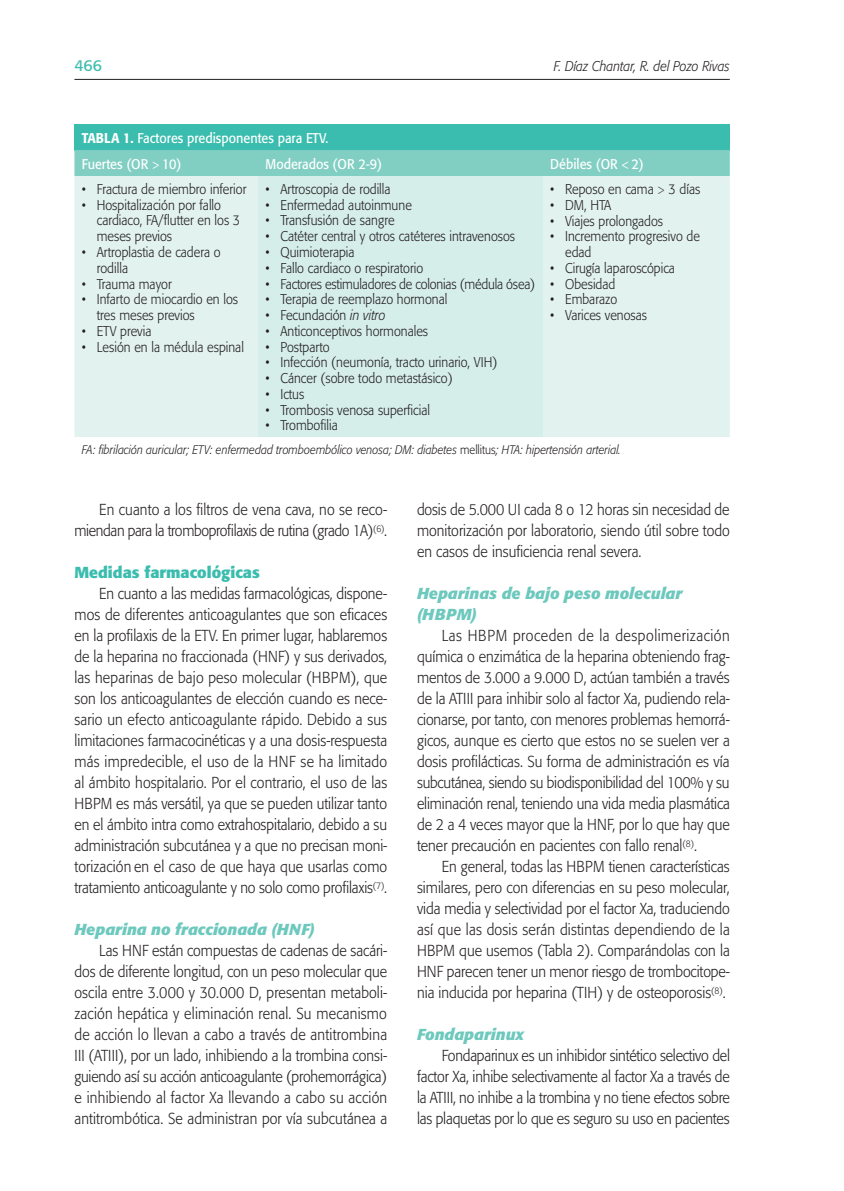
<style>
.page{position:relative;width:844px;height:1191px;background:#fff}
.page>*{position:absolute;margin:0;border:0;box-sizing:border-box;transform-origin:0 0}
.t1{font:300 15.75px/21px "Formata";color:#231f20;text-align:justify;scale:.9 1}
.t2{font:300 15.75px/21px "Formata";letter-spacing:-.025em;color:#231f20;text-align:right;scale:.9 1}
.t3{font:italic 700 15.75px/21px "Formata";color:#6dc8bd}
.t4{font:700 15.75px "Formata";color:#3abdae}
.t5{font:15.75px "Formata";color:#3abdae}
.t6{font:300 14px/15.8px "Formata";color:#231f20;scale:.9 1}
.t7{font:14px/25.9px "Formata";color:#fff;scale:.9 1}
.t8{font:italic 300 14px "Formata";color:#231f20;scale:.9 1}
.t9{font:italic 300 12.25px "Formata";color:#231f20;scale:.9 1}
.s1{font-weight:500}
.s2{font-family:"Myriad Pro"}
.s3{font-style:italic}
.s4{font-style:normal}
</style>
<div class="page">
<hr style="left:74px;top:79px;width:655px;height:1px;background:#231f20">
<div style="left:74px;top:124px;width:655px;height:26px;background:#3abdae"></div>
<div style="left:74px;top:150px;width:655px;height:26px;background:#81cec3"></div>
<div style="left:74px;top:176px;width:655px;height:261px;background:#e2f2ef"></div>
<div style="left:258px;top:176px;width:284px;height:262px;background:#d6eee9"></div>
<p class="t5" style="left:74px;top:58px;width:29px">466</p>
<p class="t8" style="left:553px;top:60px;width:197px">F. Díaz Chantar, R. del Pozo Rivas</p>
<p class="t7" style="left:82px;top:126px;width:275px"><span class="s1">TABLA 1.</span> Factores predisponentes para ETV.<br>Fuertes (OR <span class="s2">&gt;</span> 10)</p>
<p class="t7" style="left:265px;top:152px;width:131px">Moderados (OR 2-9)</p>
<p class="t7" style="left:550px;top:152px;width:106px">Débiles (OR <span class="s2">&lt;</span> 2)</p>
<p class="t6" style="left:82px;top:182px;width:184px">• Fractura de miembro inferior</p>
<p class="t6" style="left:97px;top:198px;width:161px;text-indent:-15px">• Hospitalización por fallo cardiaco, FA/flutter en los 3 meses previos</p>
<p class="t6" style="left:97px;top:245px;width:139px;text-indent:-15px">• Artroplastia de cadera o rodilla</p>
<p class="t6" style="left:82px;top:277px;width:101px">• Trauma mayor</p>
<p class="t6" style="left:97px;top:292px;width:158px;text-indent:-15px">• Infarto de miocardio en los tres meses previos</p>
<p class="t6" style="left:82px;top:324px;width:79px">• ETV previa</p>
<p class="t6" style="left:82px;top:340px;width:181px">• Lesión en la médula espinal</p>
<p class="t6" style="left:265px;top:182px;width:140px">• Artroscopia de rodilla</p>
<p class="t6" style="left:265px;top:198px;width:164px">• Enfermedad autoinmune</p>
<p class="t6" style="left:265px;top:214px;width:145px">• Transfusión de sangre</p>
<p class="t6" style="left:265px;top:229px;width:279px">• Catéter central y otros catéteres intravenosos</p>
<p class="t6" style="left:265px;top:245px;width:100px">• Quimioterapia</p>
<p class="t6" style="left:265px;top:261px;width:176px">• Fallo cardiaco o respiratorio</p>
<p class="t6" style="left:265px;top:277px;width:301px">• Factores estimuladores de colonias (médula ósea)</p>
<p class="t6" style="left:265px;top:292px;width:203px">• Terapia de reemplazo hormonal</p>
<p class="t6" style="left:265px;top:308px;width:135px">• Fecundación <span class="s3">in vitro</span></p>
<p class="t6" style="left:265px;top:324px;width:182px">• Anticonceptivos hormonales</p>
<p class="t6" style="left:265px;top:340px;width:73px">• Postparto</p>
<p class="t6" style="left:265px;top:355px;width:259px">• Infección (neumonía, tracto urinario, VIH)</p>
<p class="t6" style="left:265px;top:371px;width:209px">• Cáncer (sobre todo metastásico)</p>
<p class="t6" style="left:265px;top:387px;width:45px">• Ictus</p>
<p class="t6" style="left:265px;top:403px;width:184px">• Trombosis venosa superficial</p>
<p class="t6" style="left:265px;top:418px;width:82px">• Trombofilia</p>
<p class="t6" style="left:550px;top:182px;width:168px">• Reposo en cama <span class="s2">&gt;</span> 3 días</p>
<p class="t6" style="left:550px;top:198px;width:69px">• DM, HTA</p>
<p class="t6" style="left:550px;top:214px;width:127px">• Viajes prolongados</p>
<p class="t6" style="left:565px;top:229px;width:151px;text-indent:-15px">• Incremento progresivo de edad</p>
<p class="t6" style="left:550px;top:261px;width:140px">• Cirugía laparoscópica</p>
<p class="t6" style="left:550px;top:277px;width:74px">• Obesidad</p>
<p class="t6" style="left:550px;top:292px;width:76px">• Embarazo</p>
<p class="t6" style="left:550px;top:308px;width:109px">• Varices venosas</p>
<p class="t9" style="left:82px;top:444px;width:600px">FA: fibrilación auricular; ETV: enfermedad tromboembólico venosa; DM: diabetes <span class="s4">mellitus</span>; HTA: hipertensión arterial.</p>
<p class="t2" style="left:74px;top:500px;width:349px">En cuanto a los filtros de vena cava, no se reco&shy;miendan para la tromboprofilaxis de rutina (grado 1A)<sup>(6)</sup>.</p>
<p class="t4" style="left:74px;top:565px;width:187px">Medidas farmacológicas</p>
<p class="t1" style="left:74px;top:584px;width:349px;text-indent:25px">En cuanto a las medidas farmacológicas, dispone&shy;mos de diferentes anticoagulantes que son eficaces en la profilaxis de la ETV. En primer lugar, hablaremos de la heparina no fraccionada (HNF) y sus derivados, las heparinas de bajo peso molecular (HBPM), que son los anticoagulantes de elección cuando es nece&shy;sario un efecto anticoagulante rápido. Debido a sus limitaciones farmacocinéticas y a una dosis-respuesta más impredecible, el uso de la HNF se ha limitado al ámbito hospitalario. Por el contrario, el uso de las HBPM es más versátil, ya que se pueden utilizar tanto en el ámbito intra como extrahospitalario, debido a su administración subcutánea y a que no precisan moni&shy;torización en el caso de que haya que usarlas como tratamiento anticoagulante y no solo como profilaxis<sup>(7)</sup>.</p>
<p class="t3" style="left:74px;top:920px;width:242px">Heparina no fraccionada (HNF)</p>
<p class="t1" style="left:74px;top:941px;width:349px;text-indent:25px">Las HNF están compuestas de cadenas de sacári&shy;dos de diferente longitud, con un peso molecular que oscila entre 3.000 y 30.000 D, presentan metaboli&shy;zación hepática y eliminación renal. Su mecanismo de acción lo llevan a cabo a través de antitrombina III (ATIII), por un lado, inhibiendo a la trombina consi&shy;guiendo así su acción anticoagulante (prohemorrágica) e inhibiendo al factor Xa llevando a cabo su acción antitrombótica. Se administran por vía subcutánea a</p>
<p class="t1" style="left:417px;top:500px;width:349px">dosis de 5.000 UI cada 8 o 12 horas sin necesidad de monitorización por laboratorio, siendo útil sobre todo en casos de insuficiencia renal severa.</p>
<p class="t3" style="left:417px;top:584px;width:267px">Heparinas de bajo peso molecular (HBPM)</p>
<p class="t1" style="left:417px;top:626px;width:349px;text-indent:25px">Las HBPM proceden de la despolimerización química o enzimática de la heparina obteniendo frag&shy;mentos de 3.000 a 9.000 D, actúan también a través de la ATIII para inhibir solo al factor Xa, pudiendo rela&shy;cionarse, por tanto, con menores problemas hemorrá&shy;gicos, aunque es cierto que estos no se suelen ver a dosis profilácticas. Su forma de administración es vía subcutánea, siendo su biodisponibilidad del 100% y su eliminación renal, teniendo una vida media plasmática de 2 a 4 veces mayor que la HNF, por lo que hay que tener precaución en pacientes con fallo renal<sup>(8)</sup>.</p>
<p class="t1" style="left:417px;top:857px;width:349px;text-indent:25px">En general, todas las HBPM tienen características similares, pero con diferencias en su peso molecular, vida media y selectividad por el factor Xa, traduciendo así que las dosis serán distintas dependiendo de la HBPM que usemos (Tabla 2). Comparándolas con la HNF parecen tener un menor riesgo de trombocitope&shy;nia inducida por heparina (TIH) y de osteoporosis<sup>(8)</sup>.</p>
<p class="t3" style="left:417px;top:1025px;width:108px">Fondaparinux</p>
<p class="t1" style="left:417px;top:1046px;width:349px;text-indent:25px">Fondaparinux es un inhibidor sintético selectivo del factor Xa, inhibe selectivamente al factor Xa a través de la ATIII, no inhibe a la trombina y no tiene efectos sobre las plaquetas por lo que es seguro su uso en pacientes</p>
</div>
